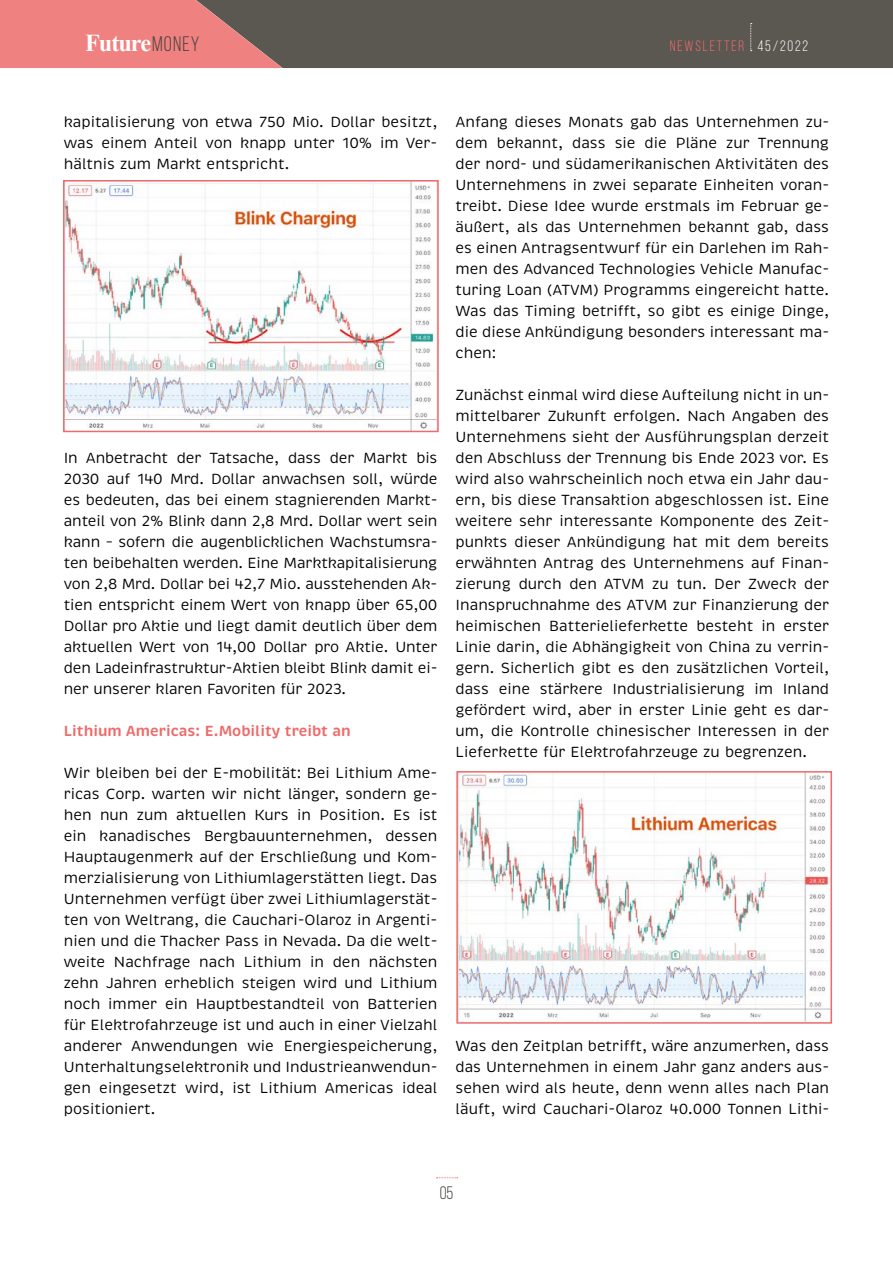
<style>
.page{position:relative;width:893px;height:1263px;background:#fff}
.page>*{position:absolute;margin:0;border:0;box-sizing:border-box;transform-origin:0 0}
.t1{font:700 24.3px "Times New Roman";letter-spacing:-.04em;color:#fff}
.t2{font:18px "Bebas Neue";color:#49443e}
.t3{font:15px/21px "Brevia";color:#000;text-align:justify}
.t4{font:600 15px "Brevia";color:#ed6b6a}
.t5{font:15px "Bebas Neue";letter-spacing:.12em;color:#ed6b6a}
.s1{font-family:"Bebas Neue";font-weight:400;font-size:21px;color:#49443e}
.s2{color:#fff}
</style>
<div class="page">
<svg style="left:436px;top:1177px;width:22px;height:1px"></svg>
<div style="left:282px;top:0;width:611px;height:68px;background:#5b5751"></div>
<svg style="left:0;top:0;width:282px;height:68px;background:#d87a79"></svg>
<svg style="left:750px;top:23px;width:2px;height:28px"></svg>
<img style="left:66px;top:183px;width:370px;height:246px">
<div style="left:63px;top:180px;width:376px;height:252px;border:2px solid #ed6b6a"></div>
<img style="left:459px;top:774px;width:370px;height:247px">
<div style="left:456px;top:771px;width:376px;height:253px;border:2px solid #ed6b6a"></div>
<h1 class="t1" style="left:85px;top:26px;width:116px">Future<span class="s1">MONEY</span></h1>
<p class="t5" style="left:670px;top:37px;width:140px">NEWSLETTER <span class="s2">45/2022</span></p>
<p class="t3" style="left:64px;top:112px;width:375px">kapitalisierung von etwa 750 Mio. Dollar besitzt, was einem Anteil von knapp unter 10% im Ver&shy;hältnis zum Markt entspricht.</p>
<p class="t3" style="left:64px;top:448px;width:375px">In Anbetracht der Tatsache, dass der Markt bis 2030 auf 140 Mrd. Dollar anwachsen soll, würde es bedeuten, das bei einem stagnierenden Markt&shy;anteil von 2% Blink dann 2,8 Mrd. Dollar wert sein kann – sofern die augenblicklichen Wachstumsra&shy;ten beibehalten werden. Eine Marktkapitalisierung von 2,8 Mrd. Dollar bei 42,7 Mio. ausstehenden Ak&shy;tien entspricht einem Wert von knapp über 65,00<br>Dollar pro Aktie und liegt damit deutlich über dem aktuellen Wert von 14,00 Dollar pro Aktie. Unter den Ladeinfrastruktur-Aktien bleibt Blink damit ei&shy;ner unserer klaren Favoriten für 2023.</p>
<p class="t4" style="left:64px;top:722px;width:289px">Lithium Americas: E.Mobility treibt an</p>
<p class="t3" style="left:64px;top:763px;width:375px">Wir bleiben bei der E-mobilität: Bei Lithium Ame&shy;ricas Corp. warten wir nicht länger, sondern ge&shy;hen nun zum aktuellen Kurs in Position. Es ist ein kanadisches Bergbauunternehmen, dessen Hauptaugenmerk auf der Erschließung und Kom&shy;merzialisierung von Lithiumlagerstätten liegt. Das Unternehmen verfügt über zwei Lithiumlagerstät&shy;ten von Weltrang, die Cauchari-Olaroz in Argenti&shy;nien und die Thacker Pass in Nevada. Da die welt&shy;weite Nachfrage nach Lithium in den nächsten zehn Jahren erheblich steigen wird und Lithium noch immer ein Hauptbestandteil von Batterien für Elektrofahrzeuge ist und auch in einer Vielzahl anderer Anwendungen wie Energiespeicherung, Unterhaltungselektronik und Industrieanwendun&shy;gen eingesetzt wird, ist Lithium Americas ideal positioniert.</p>
<p class="t3" style="left:455px;top:112px;width:375px">Anfang dieses Monats gab das Unternehmen zu&shy;dem bekannt, dass sie die Pläne zur Trennung der nord- und südamerikanischen Aktivitäten des Unternehmens in zwei separate Einheiten voran&shy;treibt. Diese Idee wurde erstmals im Februar ge&shy;äußert, als das Unternehmen bekannt gab, dass es einen Antragsentwurf für ein Darlehen im Rah&shy;men des Advanced Technologies Vehicle Manufac&shy;turing Loan (ATVM) Programms eingereicht hatte.<br>Was das Timing betrifft, so gibt es einige Dinge, die diese Ankündigung besonders interessant ma&shy;chen:</p>
<p class="t3" style="left:455px;top:385px;width:375px">Zunächst einmal wird diese Aufteilung nicht in un&shy;mittelbarer Zukunft erfolgen. Nach Angaben des Unternehmens sieht der Ausführungsplan derzeit den Abschluss der Trennung bis Ende 2023 vor. Es wird also wahrscheinlich noch etwa ein Jahr dau&shy;ern, bis diese Transaktion abgeschlossen ist. Eine weitere sehr interessante Komponente des Zeit&shy;punkts dieser Ankündigung hat mit dem bereits erwähnten Antrag des Unternehmens auf Finan&shy;zierung durch den ATVM zu tun. Der Zweck der Inanspruchnahme des ATVM zur Finanzierung der heimischen Batterielieferkette besteht in erster Linie darin, die Abhängigkeit von China zu verrin&shy;gern. Sicherlich gibt es den zusätzlichen Vorteil, dass eine stärkere Industrialisierung im Inland gefördert wird, aber in erster Linie geht es dar&shy;um, die Kontrolle chinesischer Interessen in der Lieferkette für Elektrofahrzeuge zu begrenzen.</p>
<p class="t3" style="left:455px;top:1036px;width:375px">Was den Zeitplan betrifft, wäre anzumerken, dass das Unternehmen in einem Jahr ganz anders aus&shy;sehen wird als heute, denn wenn alles nach Plan läuft, wird Cauchari-Olaroz 40.000 Tonnen Lithi-</p>
<p class="t2" style="left:440px;top:1183px;width:15px">05</p>
</div>
